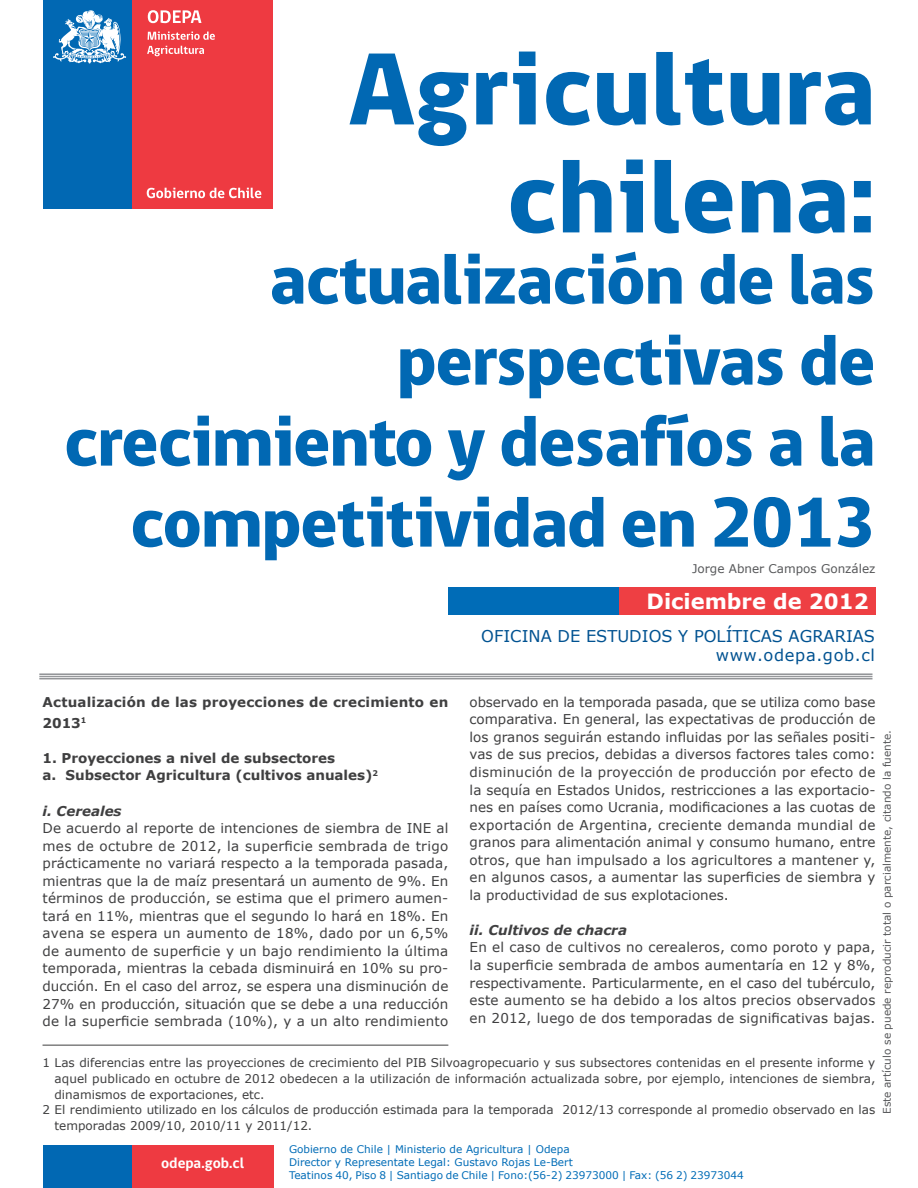
<style>
.page{position:relative;width:918px;height:1188px;background:#fff}
.page>*{position:absolute;margin:0;border:0;box-sizing:border-box;transform-origin:0 0}
.t1{font:800 105px/108px "gob CL";color:#0168b3;text-align:right}
.t2{font:800 72px/81px "gob CL";letter-spacing:-.02em;color:#0168b3;text-align:right}
.t3{font:700 21px "Verdana";color:#fff}
.t4{font:16.2px/19.5px "Verdana";color:#005291;text-align:right}
.t5{font:700 15.15px "gob CL";color:#fff}
.t6{font:13.5px/17.5px "Verdana";letter-spacing:.01em;color:#3f3f40;text-align:justify}
.t7{font:700 13.5px/21px "Verdana";color:#3f3f40}
.t8{font:italic 700 13.5px "Verdana";color:#3f3f40}
.t9{font:12px/15.6px "Verdana";color:#3f3f40;text-align:justify}
.t10{font:12px "Verdana";color:#57585a}
.t11{font:10.5px/12.6px "Verdana";color:#006cb7}
.t12{font:10.5px "Verdana";color:#57585a}
</style>
<div class="page">
<div style="left:615px;top:587px;width:260px;height:28px;background:#ee3f43"></div>
<div style="left:448px;top:587px;width:171px;height:28px;background:#006cb7"></div>
<div style="left:132px;top:0;width:141px;height:208px;background:#ee3a41"></div>
<svg style="left:148px;top:32px;width:67px;height:8px"></svg>
<svg style="left:147px;top:46px;width:57px;height:10px"></svg>
<svg style="left:147px;top:188px;width:114px;height:10px"></svg>
<svg style="left:148px;top:10px;width:54px;height:13px"></svg>
<div style="left:43px;top:0;width:89px;height:208px;background:#0168b3"></div>
<svg style="left:53px;top:10px;width:73px;height:54px"></svg>
<div style="left:132px;top:1145px;width:142px;height:43px;background:#ee3a41"></div>
<div style="left:43px;top:1145px;width:89px;height:43px;background:#0168b3"></div>
<hr style="left:39px;top:673px;width:833px;height:2px;background:#939598">
<hr style="left:39px;top:676px;width:833px;height:1px;background:#939598">
<hr style="left:39px;top:678px;width:833px;height:1px;background:#939598">
<hr style="left:43px;top:1045px;width:405px;height:1px;background:#3f3f40">
<h1 class="t1" style="left:349px;top:38px;width:528px">Agricultura chilena:</h1>
<h2 class="t2" style="left:63px;top:241px;width:814px">actualización de las perspectivas de crecimiento y desafíos a la competitividad en 2013</h2>
<p class="t10" style="left:692px;top:560px;width:185px">Jorge Abner Campos González</p>
<h3 class="t3" style="left:647px;top:586px;width:224px">Diciembre de 2012</h3>
<p class="t4" style="left:481px;top:626px;width:395px">OFICINA DE ESTUDIOS Y POLÍTICAS AGRARIAS www.odepa.gob.cl</p>
<p class="t7" style="left:43px;top:691px;width:407px">Actualización de las proyecciones de crecimiento en<br>2013<sup>1</sup></p>
<p class="t7" style="left:43px;top:747px;width:294px">1. Proyecciones a nivel de subsectores</p>
<p class="t7" style="left:43px;top:765px;width:337px">a. Subsector Agricultura (cultivos anuales)<sup>2</sup></p>
<p class="t8" style="left:43px;top:801px;width:81px">i. Cereales</p>
<p class="t6" style="left:43px;top:819px;width:407px">De acuerdo al reporte de intenciones de siembra de INE al mes de octubre de 2012, la superficie sembrada de trigo prácticamente no variará respecto a la temporada pasada, mientras que la de maíz presentará un aumento de 9%. En términos de producción, se estima que el primero aumen&shy;tará en 11%, mientras que el segundo lo hará en 18%. En avena se espera un aumento de 18%, dado por un 6,5% de aumento de superficie y un bajo rendimiento la última temporada, mientras la cebada disminuirá en 10% su pro&shy;ducción. En el caso del arroz, se espera una disminución de 27% en producción, situación que se debe a una reducción de la superficie sembrada (10%), y a un alto rendimiento</p>
<p class="t6" style="left:470px;top:693px;width:407px">observado en la temporada pasada, que se utiliza como base comparativa. En general, las expectativas de producción de los granos seguirán estando influidas por las señales positi&shy;vas de sus precios, debidas a diversos factores tales como: disminución de la proyección de producción por efecto de la sequía en Estados Unidos, restricciones a las exportacio&shy;nes en países como Ucrania, modificaciones a las cuotas de exportación de Argentina, creciente demanda mundial de granos para alimentación animal y consumo humano, entre otros, que han impulsado a los agricultores a mantener y, en algunos casos, a aumentar las superficies de siembra y la productividad de sus explotaciones.</p>
<p class="t8" style="left:470px;top:920px;width:159px">ii. Cultivos de chacra</p>
<p class="t6" style="left:470px;top:939px;width:407px">En el caso de cultivos no cerealeros, como poroto y papa, la superficie sembrada de ambos aumentaría en 12 y 8%, respectivamente. Particularmente, en el caso del tubérculo, este aumento se ha debido a los altos precios observados en 2012, luego de dos temporadas de significativas bajas.</p>
<p class="t9" style="left:55px;top:1055px;width:822px;text-indent:-12px">1 Las diferencias entre las proyecciones de crecimiento del PIB Silvoagropecuario y sus subsectores contenidas en el presente informe y aquel publicado en octubre de 2012 obedecen a la utilización de información actualizada sobre, por ejemplo, intenciones de siembra, dinamismos de exportaciones, etc.</p>
<p class="t9" style="left:55px;top:1102px;width:822px;text-indent:-12px">2 El rendimiento utilizado en los cálculos de producción estimada para la temporada 2012/13 corresponde al promedio observado en las temporadas 2009/10, 2010/11 y 2011/12.</p>
<p class="t12" style="left:880px;top:1114px;width:386px;rotate:-90deg">Este artículo se puede reproducir total o parcialmente, citando la fuente.</p>
<p class="t5" style="left:161px;top:1153px;width:85px">odepa.gob.cl</p>
<p class="t11" style="left:289px;top:1143px;width:456px">Gobierno de Chile | Ministerio de Agricultura | Odepa<br>Director y Representate Legal: Gustavo Rojas Le-Bert<br>Teatinos 40, Piso 8 | Santiago de Chile | Fono:(56-2) 23973000 | Fax: (56 2) 23973044</p>
</div>
